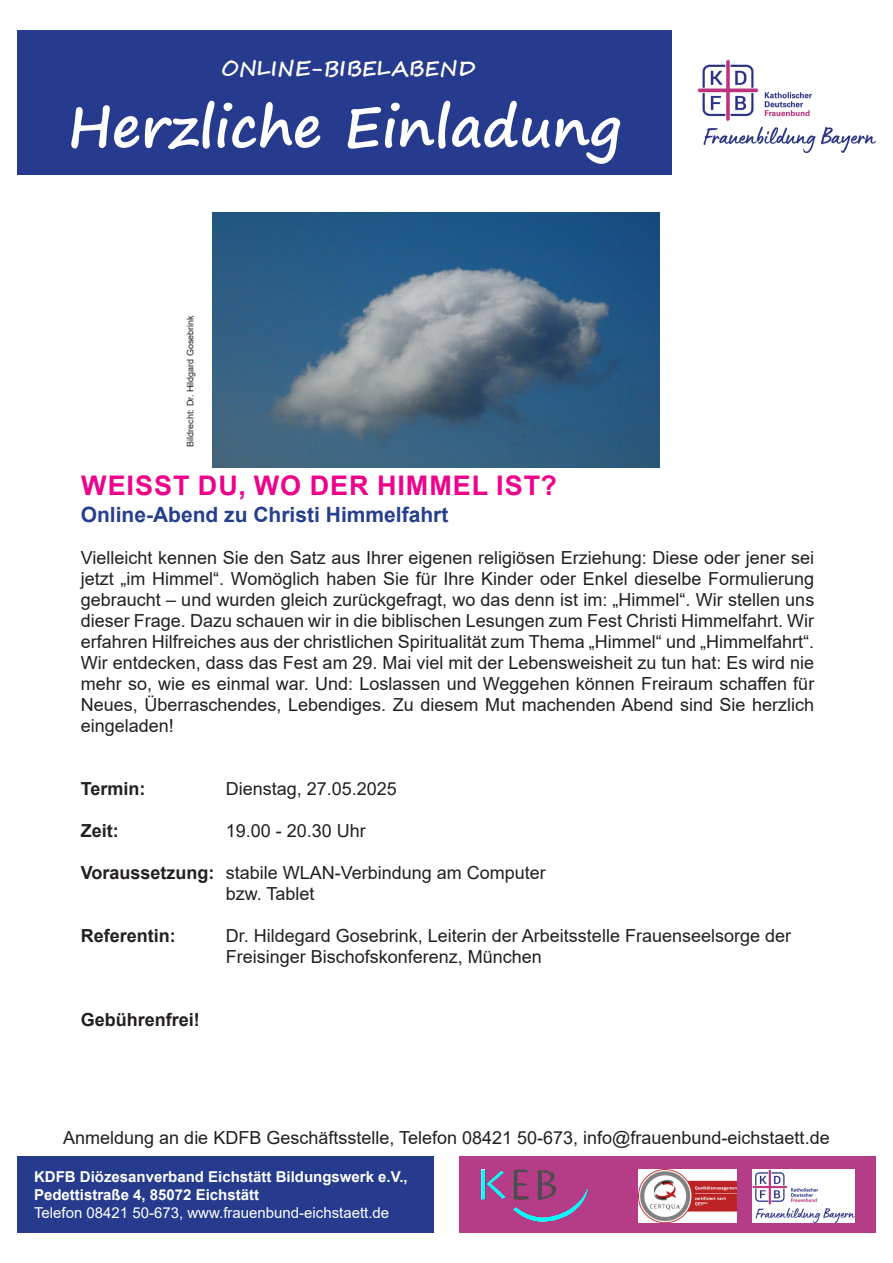
<style>
.page{position:relative;width:893px;height:1263px;background:#fff}
.page>*{position:absolute;margin:0;border:0;box-sizing:border-box;transform-origin:0 0}
.Herzliche_Einladung{font:700 55.5px "Segoe Print";color:#fff}
.t1{font:700 27px "Arial";letter-spacing:.035em;color:#ed028c}
.t2{font:700 21px "Arial";color:#253f8e}
.Herzliche_Einladung-2{font:700 21px "Segoe Script";color:#fff}
.t3{font:18px/21px "Arial";color:#231f20;text-align:justify}
.t4{font:700 18px "Arial";color:#231f20}
.t5{font:700 15px/18px "Arial";color:#fff}
.t6{font:15px "Arial";color:#fff}
.t7{font:9px "Arial";color:#231f20}
.s1{font-weight:700}
</style>
<div class="page">
<div style="left:17px;top:1157px;width:417px;height:76px;background:#263b8d"></div>
<div style="left:459px;top:1157px;width:417px;height:76px;background:#b53c86"></div>
<img style="left:481px;top:1169px;width:107px;height:53px">
<img style="left:638px;top:1169px;width:99px;height:53px">
<img style="left:753px;top:1169px;width:101px;height:53px">
<div style="left:17px;top:30px;width:655px;height:144px;background:#263b8d"></div>
<img style="left:697px;top:60px;width:179px;height:93px">
<img style="left:213px;top:213px;width:446px;height:255px">
<p class="Herzliche_Einladung-2" style="left:221px;top:51px;width:256px">ONLINE-BIBELABEND</p>
<p class="Herzliche_Einladung" style="left:67px;top:76px;width:555px">Herzliche Einladung</p>
<p class="t7" style="left:184px;top:446px;width:133px;rotate:-90deg">Bildrecht: Dr. Hildgard Gosebrink</p>
<p class="t1" style="left:81px;top:466px;width:477px">WEISST DU, WO DER HIMMEL IST?</p>
<p class="t2" style="left:81px;top:500px;width:369px">Online-Abend zu Christi Himmelfahrt</p>
<p class="t3" style="left:81px;top:547px;width:735px">Vielleicht kennen Sie den Satz aus Ihrer eigenen religiösen Erziehung: Diese oder jener sei jetzt „im Himmel“. Womöglich haben Sie für Ihre Kinder oder Enkel dieselbe Formulierung gebraucht – und wurden gleich zurückgefragt, wo das denn ist im: „Himmel“. Wir stellen uns dieser Frage. Dazu schauen wir in die biblischen Lesungen zum Fest Christi Himmelfahrt. Wir erfahren Hilfreiches aus der christlichen Spiritualität zum Thema „Himmel“ und „Himmelfahrt“.<br>Wir entdecken, dass das Fest am 29. Mai viel mit der Lebensweisheit zu tun hat: Es wird nie mehr so, wie es einmal war. Und: Loslassen und Weggehen können Freiraum schaffen für Neues, Überraschendes, Lebendiges. Zu diesem Mut machenden Abend sind Sie herzlich eingeladen!</p>
<p class="t4" style="left:81px;top:776px;width:66px">Termin:</p>
<p class="t3" style="left:226px;top:778px;width:173px">Dienstag, 27.05.2025</p>
<p class="t4" style="left:81px;top:818px;width:39px">Zeit:</p>
<p class="t3" style="left:226px;top:820px;width:142px">19.00 - 20.30 Uhr</p>
<p class="t3" style="left:81px;top:862px;width:467px"><span class="s1">Voraussetzung:</span> stabile WLAN-Verbindung am Computer</p>
<p class="t3" style="left:226px;top:883px;width:90px">bzw. Tablet</p>
<p class="t4" style="left:81px;top:923px;width:97px">Referentin:</p>
<p class="t3" style="left:226px;top:925px;width:567px">Dr. Hildegard Gosebrink, Leiterin der Arbeitsstelle Frauenseelsorge der<br>Freisinger Bischofskonferenz, München</p>
<p class="t4" style="left:81px;top:1007px;width:121px">Gebührenfrei!</p>
<p class="t3" style="left:63px;top:1127px;width:768px">Anmeldung an die KDFB Geschäftsstelle, Telefon 08421 50-673, info@frauenbund-eichstaett.de</p>
<p class="t5" style="left:34px;top:1168px;width:375px">KDFB Diözesanverband Eichstätt Bildungswerk e.V.,<br>Pedettistraße 4, 85072 Eichstätt</p>
<p class="t6" style="left:34px;top:1203px;width:357px">Telefon 08421 50-673, www.frauenbund-eichstaett.de</p>
</div>
